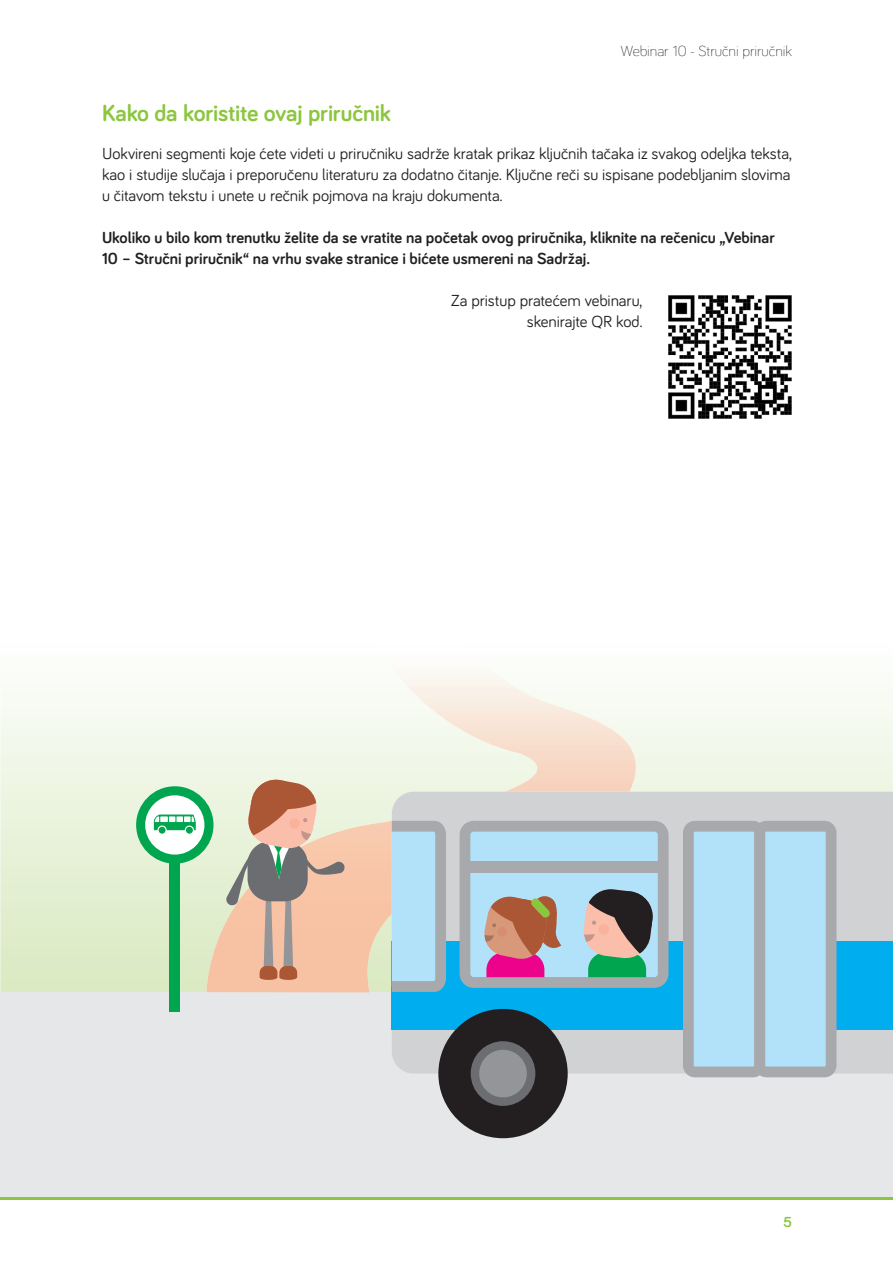
<style>
.page{position:relative;width:893px;height:1263px;background:#fff}
.page>*{position:absolute;margin:0;border:0;box-sizing:border-box;transform-origin:0 0}
.t1{font:700 24px "Bariol";letter-spacing:-.005em;color:#8bc63e}
.t2{font:16.5px/21px "Bariol";letter-spacing:-.005em;color:#231f20;text-align:justify}
.t3{font:700 16.5px/21px "Bariol";color:#231f20}
.t4{font:300 15px "Bariol";color:#231f20}
.t5{font:700 15px "Bariol";color:#8bc63e}
</style>
<div class="page">
<img style="left:668px;top:295px;width:124px;height:124px">
<svg style="left:0;top:693px;width:893px;height:299px"></svg>
<div style="left:0;top:992px;width:893px;height:205px;background:#e6e7e9"></div>
<img style="left:206px;top:670px;width:431px;height:322px">
<svg style="left:226px;top:778px;width:119px;height:203px;background:#d4b39d"></svg>
<div style="left:169px;top:846px;width:11px;height:166px;background:#00a54f"></div>
<svg style="left:136px;top:786px;width:77px;height:78px"></svg>
<div style="left:392px;top:792px;width:501px;height:281px;background:#d1d2d4"></div>
<div style="left:392px;top:941px;width:501px;height:89px;background:#00aeef"></div>
<svg style="left:683px;top:821px;width:153px;height:256px;background:#aecede"></svg>
<svg style="left:392px;top:821px;width:54px;height:171px;background:#add1e3"></svg>
<div style="left:438px;top:1009px;width:130px;height:129px;background:#231f20;border-radius:50%"></div>
<div style="left:471px;top:1041px;width:64px;height:65px;background:#6c6d70;border-radius:50%"></div>
<div style="left:479px;top:1050px;width:48px;height:47px;background:#939598;border-radius:50%"></div>
<svg style="left:460px;top:821px;width:208px;height:167px;background:#a5aeb5"></svg>
<hr style="left:0;top:1197px;width:893px;height:3px;background:#8bc63e">
<p class="t4" style="left:621px;top:41px;width:173px">Webinar 10 - Stručni priručnik</p>
<h1 class="t1" style="left:102px;top:96px;width:290px">Kako da koristite ovaj priručnik</h1>
<p class="t2" style="left:102px;top:142px;width:691px">Uokvireni segmenti koje ćete videti u priručniku sadrže kratak prikaz ključnih tačaka iz svakog odeljka teksta, kao i studije slučaja i preporučenu literaturu za dodatno čitanje. Ključne reči su ispisane podebljanim slovima u čitavom tekstu i unete u rečnik pojmova na kraju dokumenta.</p>
<p class="t3" style="left:102px;top:226px;width:674px">Ukoliko u bilo kom trenutku želite da se vratite na početak ovog priručnika, kliknite na rečenicu „Vebinar<br>10 – Stručni priručnik“ na vrhu svake stranice i bićete usmereni na Sadržaj.</p>
<p class="t2" style="left:451px;top:289px;width:193px;text-align:right">Za pristup pratećem vebinaru, skenirajte QR kod.</p>
<p class="t5" style="left:783px;top:1212px;width:10px">5</p>
</div>
